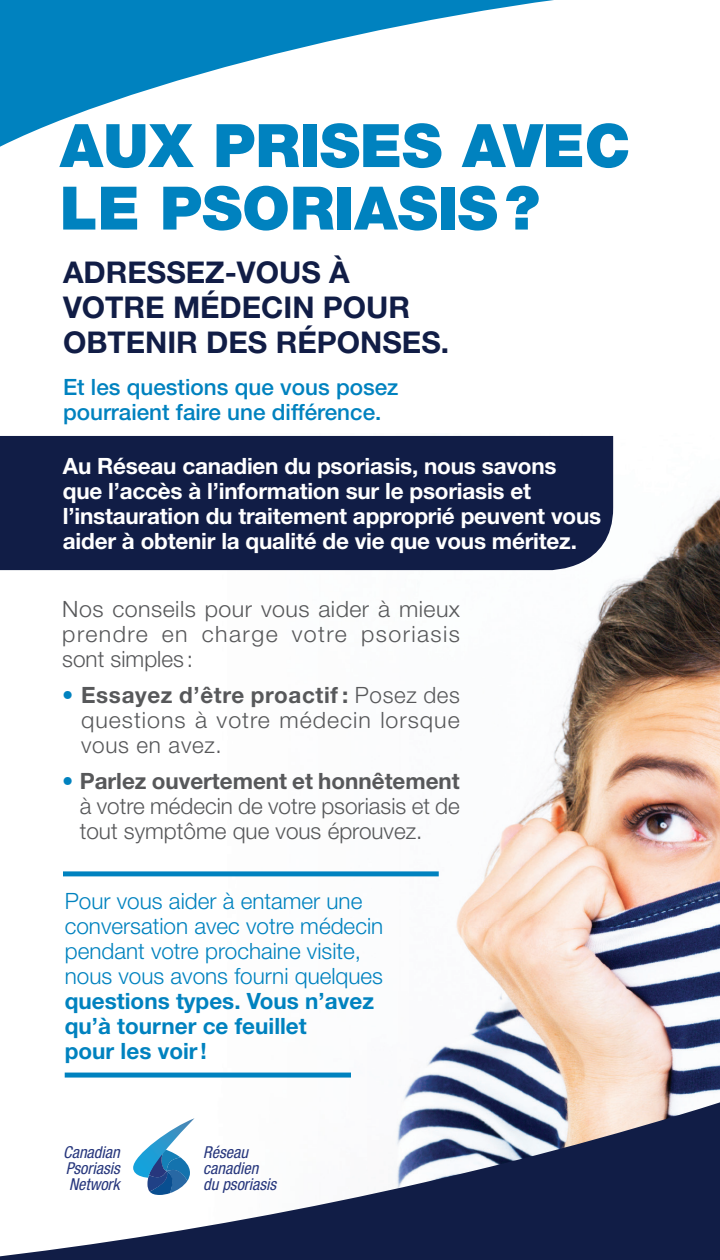
<style>
.page{position:relative;width:720px;height:1260px;background:#fff}
.page>*{position:absolute;margin:0;border:0;box-sizing:border-box;transform-origin:0 0}
.t1{font:900 60px/62.5px "Helvetica Neue LT Std";color:#0082bf}
.t2{font:700 30px/35px "Helvetica Neue LT Std";color:#111d46}
.t3{font:300 22.5px/25px "Helvetica Neue LT Std";letter-spacing:.02em;color:#57585a;text-align:justify}
.t4{font:700 22.5px/25px "Helvetica Neue LT Std";letter-spacing:-.01em;color:#fff}
.t5{font:300 22.5px/25px "Helvetica Neue LT Std";color:#0082bf}
.t6{font:700 22.5px/25px "Helvetica Neue LT Std";color:#0082bf}
.t7{font:500 22.5px/25px "Helvetica Neue LT Std";color:#0082bf}
.t8{font:italic condensed 16.5px/15.8px "Helvetica Neue LT Std";color:#27377d;text-align:justify}
.s1{color:#0082bf}
.s2{font-weight:700}
</style>
<div class="page">
<img style="left:203px;top:435px;width:517px;height:470px">
<svg style="left:0;top:0;width:554px;height:147px"></svg>
<svg style="left:0;top:905px;width:720px;height:355px"></svg>
<svg style="left:133px;top:1118px;width:62px;height:77px"></svg>
<div style="left:63px;top:871px;width:376px;height:5px;background:#0082bf"></div>
<div style="left:65px;top:1073px;width:286px;height:5px;background:#0082bf"></div>
<div style="left:0;top:436px;width:613px;height:134px;background:#111d46"></div>
<h1 class="t1" style="left:60px;top:114px;width:572px">AUX PRISES AVEC<br>LE PSORIASIS ?</h1>
<h2 class="t2" style="left:63px;top:255px;width:388px">ADRESSEZ-VOUS À<br>VOTRE MÉDECIN POUR<br>OBTENIR DES RÉPONSES.</h2>
<p class="t7" style="left:63px;top:374px;width:337px">Et les questions que vous posez pourraient faire une différence.</p>
<p class="t4" style="left:63px;top:453px;width:540px">Au Réseau canadien du psoriasis, nous savons que l’accès à l’information sur le psoriasis et l’instauration du traitement approprié peuvent vous aider à obtenir la qualité de vie que vous méritez.</p>
<p class="t3" style="left:62px;top:596px;width:399px">Nos conseils pour vous aider à mieux prendre en charge votre psoriasis sont simples :</p>
<p class="t3" style="left:81px;top:682px;width:380px;text-indent:-19px"><span class="s1">•</span> <span class="s2">Essayez d’être proactif :</span> Posez des questions à votre médecin lorsque vous en avez.</p>
<p class="t3" style="left:80px;top:768px;width:382px;text-indent:-18px"><span class="s1">•</span> <span class="s2">Parlez ouvertement et honnêtement </span>à votre médecin de votre psoriasis et de tout symptôme que vous éprouvez.</p>
<p class="t5" style="left:65px;top:888px;width:320px">Pour vous aider à entamer une conversation avec votre médecin pendant votre prochaine visite, nous vous avons fourni quelques</p>
<p class="t6" style="left:65px;top:988px;width:311px">questions types. Vous n’avez qu’à tourner ce feuillet<br>pour les voir !</p>
<p class="t8" style="left:63px;top:1144px;width:58px">Canadian Psoriasis Network</p>
<p class="t8" style="left:203px;top:1145px;width:75px;text-align:left">Réseau canadien du psoriasis</p>
</div>
